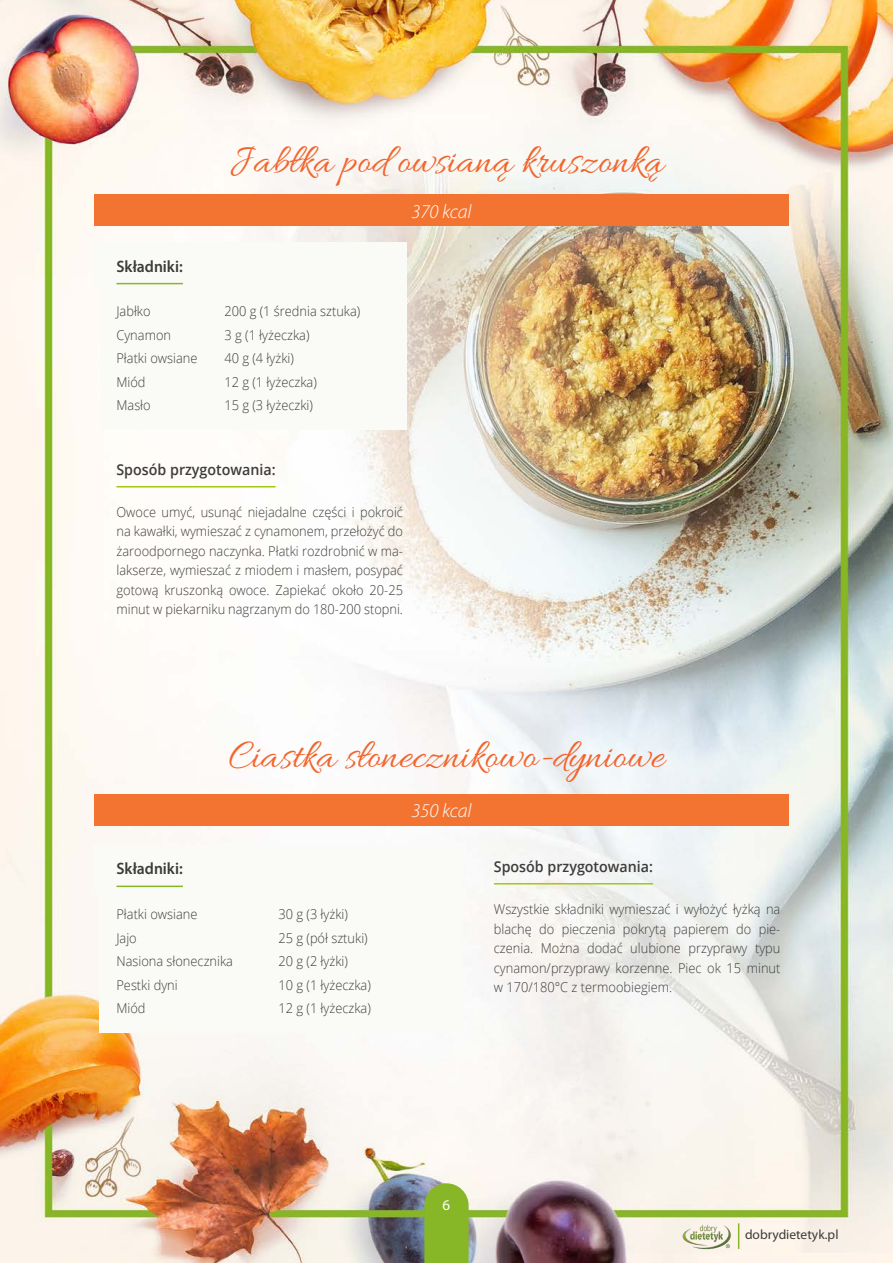
<style>
.page{position:relative;width:893px;height:1263px;background:#fff}
.page>*{position:absolute;margin:0;border:0;box-sizing:border-box;transform-origin:0 0}
.t1{font:42px "Allura";color:#f2652d}
.t2{font:italic 300 19.5px "Myriad Pro";color:#fff}
.t3{font:600 16.5px "Myriad Pro";color:#3c3c3b;scale:.95 1}
.t4{font:600 15px "Open Sans";color:#3c3c3b;scale:.95 1}
.t5{font:15px "Myriad Pro";color:#fff}
.t6{font:300 13.5px/19.5px "Open Sans";color:#3c3c3b;text-align:justify;scale:.95 1}
.t7{font:13.5px "Myriad Pro";color:#3c3c3b}
</style>
<div class="page">
<img style="left:0;top:0;width:893px;height:1263px">
<div style="left:94px;top:242px;width:312px;height:188px;background:#fafbf6"></div>
<hr style="left:116px;top:486px;width:160px;height:1px;background:#a4c615">
<div style="left:94px;top:194px;width:695px;height:32px;background:#f37431"></div>
<div style="left:94px;top:845px;width:369px;height:188px;background:#fafbf6"></div>
<hr style="left:494px;top:883px;width:159px;height:1px;background:#a4c615">
<div style="left:94px;top:794px;width:695px;height:32px;background:#f37431"></div>
<img style="left:680px;top:1222px;width:54px;height:29px">
<svg style="left:738px;top:1223px;width:1px;height:26px"></svg>
<svg style="left:424px;top:1183px;width:45px;height:80px;background:#8bb733"></svg>
<h1 class="t1" style="left:229px;top:137px;width:436px">Jabłka pod owsianą kruszonką</h1>
<p class="t3" style="left:116px;top:256px;width:71px">Składniki:</p>
<p class="t6" style="left:116px;top:301px;width:38px">Jabłko</p>
<p class="t6" style="left:224px;top:301px;width:145px">200 g (1 średnia sztuka)</p>
<p class="t6" style="left:116px;top:325px;width:59px">Cynamon</p>
<p class="t6" style="left:224px;top:325px;width:91px">3 g (1 łyżeczka)</p>
<p class="t6" style="left:116px;top:348px;width:87px">Płatki owsiane</p>
<p class="t6" style="left:224px;top:348px;width:75px">40 g (4 łyżki)</p>
<p class="t6" style="left:116px;top:372px;width:32px">Miód</p>
<p class="t6" style="left:224px;top:372px;width:99px">12 g (1 łyżeczka)</p>
<p class="t6" style="left:116px;top:395px;width:38px">Masło</p>
<p class="t6" style="left:224px;top:395px;width:95px">15 g (3 łyżeczki)</p>
<h2 class="t2" style="left:411px;top:199px;width:62px">370 kcal</h2>
<p class="t4" style="left:116px;top:459px;width:169px">Sposób przygotowania:</p>
<p class="t6" style="left:116px;top:502px;width:303px">Owoce umyć, usunąć niejadalne części i pokroić na kawałki, wymieszać z cynamonem, przełożyć do żaroodpornego naczynka. Płatki rozdrobnić w ma&shy;lakserze, wymieszać z miodem i masłem, posypać gotową kruszonką owoce. Zapiekać około 20-25 minut w piekarniku nagrzanym do 180-200 stopni.</p>
<h1 class="t1" style="left:229px;top:732px;width:437px">Ciastka słonecznikowo-dyniowe</h1>
<p class="t3" style="left:116px;top:858px;width:71px">Składniki:</p>
<p class="t6" style="left:116px;top:904px;width:87px">Płatki owsiane</p>
<p class="t6" style="left:278px;top:904px;width:75px">30 g (3 łyżki)</p>
<p class="t6" style="left:116px;top:927px;width:23px">Jajo</p>
<p class="t6" style="left:278px;top:927px;width:95px">25 g (pół sztuki)</p>
<p class="t6" style="left:116px;top:951px;width:124px">Nasiona słonecznika</p>
<p class="t6" style="left:278px;top:951px;width:75px">20 g (2 łyżki)</p>
<p class="t6" style="left:116px;top:974px;width:66px">Pestki dyni</p>
<p class="t6" style="left:278px;top:974px;width:99px">10 g (1 łyżeczka)</p>
<p class="t6" style="left:116px;top:998px;width:32px">Miód</p>
<p class="t6" style="left:278px;top:998px;width:99px">12 g (1 łyżeczka)</p>
<h2 class="t2" style="left:411px;top:799px;width:62px">350 kcal</h2>
<p class="t4" style="left:494px;top:856px;width:169px">Sposób przygotowania:</p>
<p class="t6" style="left:494px;top:899px;width:303px">Wszystkie składniki wymieszać i wyłożyć łyżką na blachę do pieczenia pokrytą papierem do pie&shy;czenia. Można dodać ulubione przyprawy typu cynamon/przyprawy korzenne. Piec ok 15 minut w 170/180°C z termoobiegiem.</p>
<p class="t5" style="left:443px;top:1195px;width:9px">6</p>
<p class="t7" style="left:745px;top:1226px;width:95px">dobrydietetyk.pl</p>
</div>
